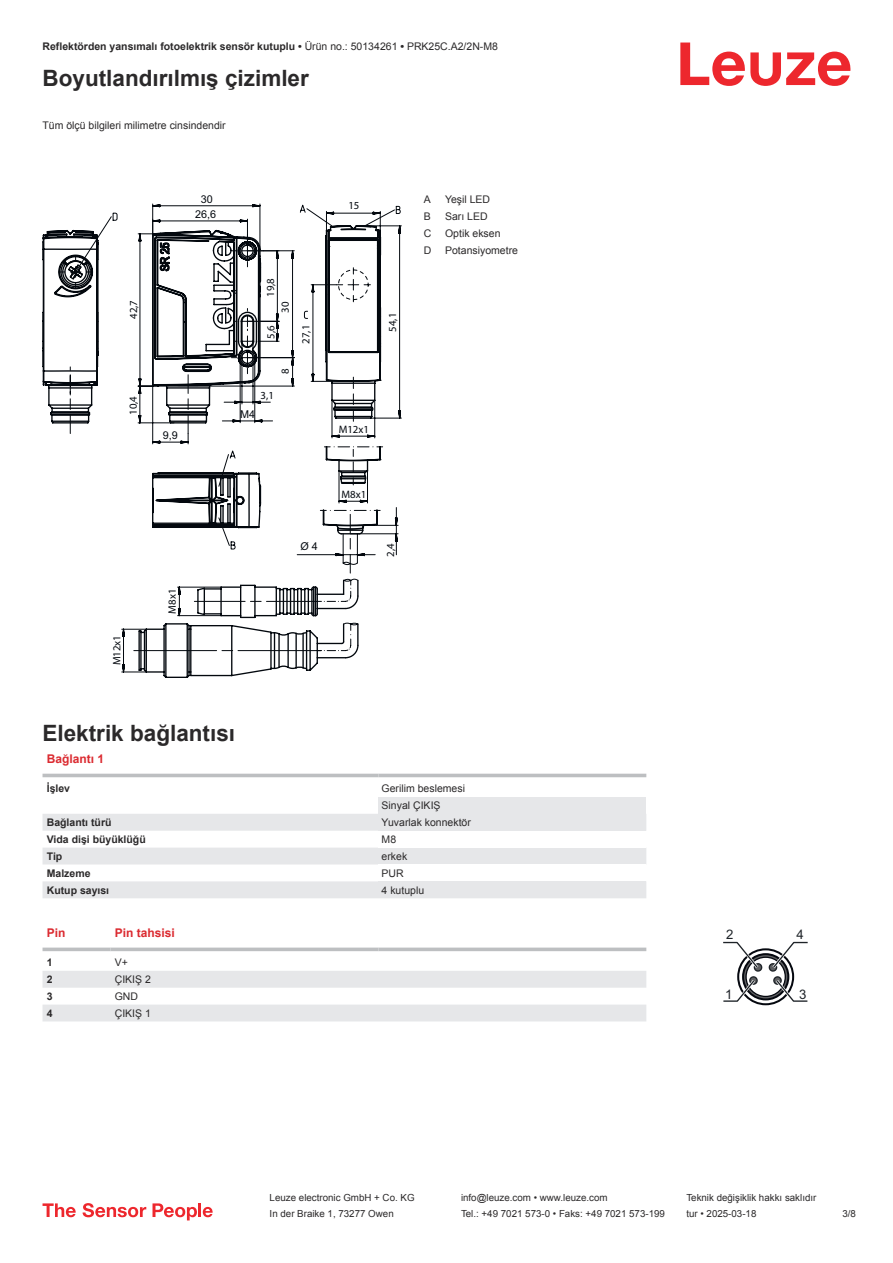
<style>
.page{position:relative;width:893px;height:1263px;background:#fff}
.page>*{position:absolute;margin:0;border:0;box-sizing:border-box;transform-origin:0 0}
.t1{font:700 22.5px "Arial";color:#2b292a}
.t2{font:13.2px "Arial";color:#1e2328}
.t3{font:700 12px "Arial";color:#db2a30}
.t4{font:10.8px "Myriad Pro";color:#03080e}
.t5{font:10.8px/15.3px "Arial";color:#03080e;text-align:center}
.t6{font:10.5px/17px "Arial";color:#2b292a}
.t7{font:700 10.5px "Arial";color:#2b292a}
.t8{font:9.75px "Arial";color:#2b292a}
.s1{font-weight:400}
</style>
<div class="page">
<svg style="left:680px;top:43px;width:170px;height:43px"></svg>
<svg style="left:43px;top:773px;width:603px;height:5px"></svg>
<svg style="left:43px;top:814px;width:335px;height:84px;fill:#e6e7e9"></svg>
<hr style="left:43px;top:774px;width:335px;height:3px;background:#bdbfc1">
<hr style="left:378px;top:774px;width:268px;height:3px;background:#bdbfc1">
<div style="left:378px;top:797px;width:268px;height:17px;background:#e6e7e9"></div>
<div style="left:378px;top:814px;width:268px;height:17px;background:#e6e7e9"></div>
<div style="left:378px;top:847px;width:268px;height:17px;background:#e6e7e9"></div>
<div style="left:378px;top:881px;width:268px;height:17px;background:#e6e7e9"></div>
<svg style="left:43px;top:951px;width:603px;height:1px"></svg>
<svg style="left:43px;top:971px;width:603px;height:50px"></svg>
<svg style="left:43px;top:947px;width:68px;height:4px"></svg>
<svg style="left:111px;top:947px;width:267px;height:4px"></svg>
<svg style="left:378px;top:947px;width:268px;height:4px"></svg>
<svg style="left:723px;top:941px;width:85px;height:64px"></svg>
<svg style="left:43px;top:1203px;width:33px;height:14px"></svg>
<svg style="left:83px;top:1203px;width:63px;height:14px"></svg>
<svg style="left:153px;top:1203px;width:44px;height:17px"></svg>
<hr style="left:198px;top:1203px;width:3px;height:14px;background:#ed272d">
<svg style="left:203px;top:1207px;width:10px;height:10px"></svg>
<svg style="left:43px;top:230px;width:208px;height:448px"></svg>
<svg style="left:75px;top:205px;width:326px;height:468px"></svg>
<svg style="left:133px;top:439px;width:250px;height:212px"></svg>
<svg style="left:354px;top:211px;width:48px;height:228px"></svg>
<svg style="left:137px;top:203px;width:217px;height:283px"></svg>
<svg style="left:59px;top:218px;width:292px;height:356px"></svg>
<p class="t7" style="left:43px;top:39px;width:457px">Reflektörden yansımalı fotoelektrik sensör kutuplu • <span class="s1">Ürün no.: 50134261</span> • <span class="s1">PRK25C.A2/2N-M8</span></p>
<h1 class="t1" style="left:43px;top:63px;width:268px">Boyutlandırılmış çizimler</h1>
<p class="t6" style="left:43px;top:116px;width:185px">Tüm ölçü bilgileri milimetre cinsindendir</p>
<p class="t5" style="left:195px;top:192px;width:23px">30<br>26,6</p>
<p class="t4" style="left:129px;top:319px;width:20px;rotate:-90deg">42,7</p>
<p class="t4" style="left:129px;top:415px;width:20px;rotate:-90deg">10,4</p>
<p class="t5" style="left:163px;top:429px;width:17px">9,9</p>
<p class="t4" style="left:113px;top:665px;width:32px;rotate:-90deg">M12x1</p>
<p class="t4" style="left:168px;top:614px;width:26px;rotate:-90deg">M8x1</p>
<p class="t4" style="left:348px;top:202px;width:13px">15</p>
<p class="t4" style="left:267px;top:297px;width:20px;rotate:-90deg">19,8</p>
<p class="t4" style="left:281px;top:313px;width:13px;rotate:-90deg">30</p>
<p class="t4" style="left:267px;top:339px;width:15px;rotate:-90deg">5,6</p>
<p class="t4" style="left:261px;top:392px;width:15px">3,1</p>
<p class="t5" style="left:240px;top:407px;width:17px">M4</p>
<p class="t4" style="left:281px;top:374px;width:7px;rotate:-90deg">8</p>
<p class="t4" style="left:302px;top:344px;width:20px;rotate:-90deg">27,1</p>
<p class="t4" style="left:389px;top:332px;width:20px;rotate:-90deg">54,1</p>
<p class="t4" style="left:339px;top:425px;width:32px">M12x1</p>
<p class="t5" style="left:300px;top:539px;width:19px">Ø 4</p>
<p class="t4" style="left:341px;top:490px;width:26px">M8x1</p>
<p class="t4" style="left:386px;top:557px;width:15px;rotate:-90deg">2,4</p>
<p class="t6" style="left:424px;top:192px;width:9px">A</p>
<p class="t6" style="left:445px;top:191px;width:47px">Yeşil LED</p>
<p class="t6" style="left:424px;top:209px;width:9px">B</p>
<p class="t6" style="left:445px;top:208px;width:44px">Sarı LED</p>
<p class="t6" style="left:424px;top:226px;width:9px">C</p>
<p class="t6" style="left:445px;top:225px;width:57px">Optik eksen</p>
<p class="t6" style="left:424px;top:243px;width:9px">D</p>
<p class="t6" style="left:445px;top:242px;width:74px">Potansiyometre</p>
<h1 class="t1" style="left:43px;top:717px;width:194px">Elektrik bağlantısı</h1>
<p class="t3" style="left:47px;top:750px;width:59px">Bağlantı 1</p>
<p class="t7" style="left:47px;top:781px;width:25px">İşlev</p>
<p class="t6" style="left:382px;top:780px;width:85px">Gerilim beslemesi<br>Sinyal ÇIKIŞ</p>
<p class="t7" style="left:47px;top:815px;width:66px">Bağlantı türü</p>
<p class="t6" style="left:382px;top:814px;width:91px">Yuvarlak konnektör</p>
<p class="t7" style="left:47px;top:832px;width:101px">Vida dişi büyüklüğü</p>
<p class="t6" style="left:382px;top:832px;width:16px">M8</p>
<p class="t7" style="left:47px;top:849px;width:17px">Tip</p>
<p class="t6" style="left:382px;top:848px;width:27px">erkek</p>
<p class="t7" style="left:47px;top:866px;width:45px">Malzeme</p>
<p class="t6" style="left:382px;top:865px;width:24px">PUR</p>
<p class="t7" style="left:47px;top:882px;width:64px">Kutup sayısı</p>
<p class="t6" style="left:382px;top:881px;width:44px">4 kutuplu</p>
<p class="t3" style="left:47px;top:928px;width:20px">Pin</p>
<p class="t3" style="left:115px;top:928px;width:62px">Pin tahsisi</p>
<p class="t7" style="left:47px;top:955px;width:7px">1</p>
<p class="t6" style="left:115px;top:954px;width:15px">V+</p>
<p class="t7" style="left:47px;top:972px;width:7px">2</p>
<p class="t6" style="left:115px;top:971px;width:38px">ÇIKIŞ 2</p>
<p class="t7" style="left:47px;top:989px;width:7px">3</p>
<p class="t6" style="left:115px;top:988px;width:25px">GND</p>
<p class="t7" style="left:47px;top:1006px;width:7px">4</p>
<p class="t6" style="left:115px;top:1004px;width:38px">ÇIKIŞ 1</p>
<p class="t2" style="left:726px;top:930px;width:9px">2</p>
<p class="t2" style="left:796px;top:930px;width:9px">4</p>
<p class="t2" style="left:725px;top:989px;width:9px">1</p>
<p class="t2" style="left:799px;top:989px;width:9px">3</p>
<p class="t8" style="left:270px;top:1191px;width:146px">Leuze electronic GmbH + Co. KG</p>
<p class="t8" style="left:461px;top:1191px;width:148px">info@leuze.com • www.leuze.com</p>
<p class="t8" style="left:686px;top:1191px;width:132px">Teknik değişiklik hakkı saklıdır</p>
<p class="t8" style="left:270px;top:1207px;width:126px">In der Braike 1, 73277 Owen</p>
<p class="t8" style="left:461px;top:1207px;width:205px">Tel.: +49 7021 573-0 • Faks: +49 7021 573-199</p>
<p class="t8" style="left:686px;top:1207px;width:72px">tur • 2025-03-18</p>
<p class="t8" style="left:842px;top:1210px;width:15px">3 /8</p>
</div>
